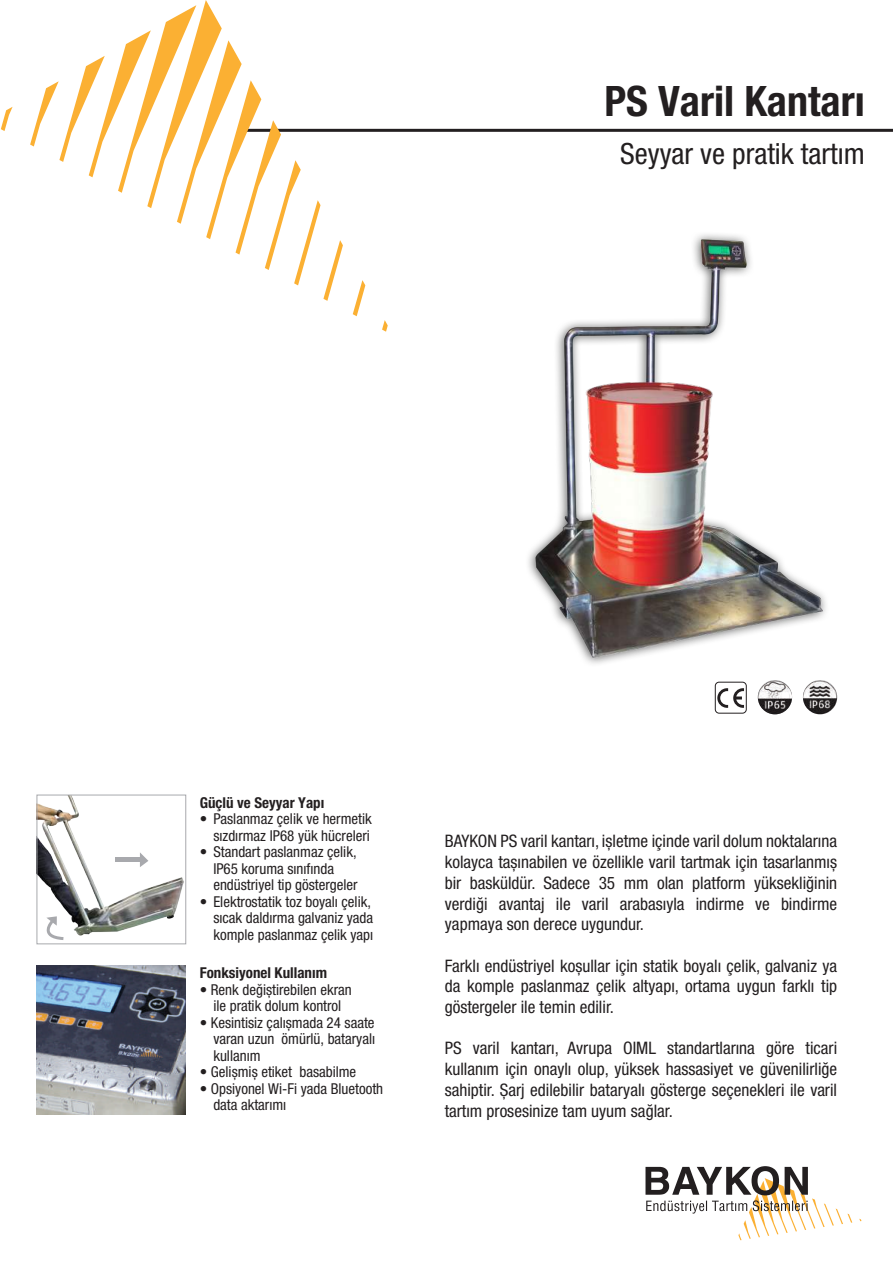
<style>
.page{position:relative;width:893px;height:1263px;background:#fff}
.page>*{position:absolute;margin:0;border:0;box-sizing:border-box;transform-origin:0 0}
.t1{font:700 condensed 42px "Helvetica Neue LT Pro";color:#231f20}
.t2{font:condensed 29.25px "Helvetica Neue LT Pro";color:#231f20}
.t3{font:condensed 17.25px/20.7px "Helvetica Neue LT Pro";color:#231f20;text-align:justify}
.t4{font:condensed 15px/16.5px "Helvetica Neue LT Pro";color:#231f20}
.t5{font:700 condensed 15px "Helvetica Neue LT Pro";color:#231f20}
</style>
<div class="page">
<img style="left:39px;top:797px;width:145px;height:139px">
<img style="left:528px;top:234px;width:310px;height:481px">
<svg style="left:645px;top:1166px;width:207px;height:74px"></svg>
<svg style="left:717px;top:688px;width:27px;height:20px"></svg>
<div style="left:715px;top:682px;width:32px;height:31px;border:1px solid #231f20;border-radius:4px"></div>
<div style="left:37px;top:795px;width:149px;height:149px;border:1px solid #a8a9ad"></div>
<hr style="left:242px;top:129px;width:651px;height:3px;background:#231f20">
<svg style="left:353px;top:280px;width:12px;height:36px"></svg>
<svg style="left:382px;top:320px;width:6px;height:12px"></svg>
<svg style="left:1px;top:107px;width:12px;height:24px"></svg>
<svg style="left:30px;top:0;width:313px;height:301px"></svg>
<img style="left:803px;top:680px;width:34px;height:34px;border-radius:17px">
<img style="left:758px;top:680px;width:34px;height:34px;border-radius:17px">
<img style="left:37px;top:965px;width:149px;height:149px">
<div style="left:115px;top:857px;width:27px;height:5px;background:#a8a9ad"></div>
<svg style="left:140px;top:852px;width:8px;height:15px"></svg>
<svg style="left:38px;top:916px;width:29px;height:26px"></svg>
<h1 class="t1" style="left:604px;top:75px;width:262px">PS Varil Kantarı</h1>
<h2 class="t2" style="left:620px;top:137px;width:246px">Seyyar ve pratik tartım</h2>
<p class="t5" style="left:200px;top:793px;width:126px">Güçlü ve Seyyar Yapı</p>
<p class="t4" style="left:200px;top:811px;width:174px;text-align:right">• Paslanmaz çelik ve hermetik sızdırmaz IP68 yük hücreleri</p>
<p class="t4" style="left:213px;top:844px;width:146px;text-indent:-14px">• Standart paslanmaz çelik,<br>IP65 koruma sınıfında endüstriyel tip göstergeler</p>
<p class="t4" style="left:213px;top:893px;width:161px;text-indent:-14px">• Elektrostatik toz boyalı çelik, sıcak daldırma galvaniz yada komple paslanmaz çelik yapı</p>
<p class="t5" style="left:200px;top:964px;width:129px">Fonksiyonel Kullanım</p>
<p class="t4" style="left:200px;top:981px;width:154px;text-align:center">• Renk değiștirebilen ekran ile pratik dolum kontrol</p>
<p class="t4" style="left:213px;top:1014px;width:163px;text-align:justify;text-indent:-14px">• Kesintisiz çalıșmada 24 saate varan uzun ömürlü, bataryalı kullanım</p>
<p class="t4" style="left:200px;top:1063px;width:158px">• Gelișmiș etiket basabilme</p>
<p class="t4" style="left:213px;top:1080px;width:171px;text-indent:-14px">• Opsiyonel Wi-Fi yada Bluetooth data aktarımı</p>
<p class="t3" style="left:445px;top:831px;width:394px">BAYKON PS varil kantarı, ișletme içinde varil dolum noktalarına kolayca tașınabilen ve özellikle varil tartmak için tasarlanmıș bir basküldür. Sadece 35 mm olan platform yüksekliğinin verdiği avantaj ile varil arabasıyla indirme ve bindirme yapmaya son derece uygundur.</p>
<p class="t3" style="left:445px;top:955px;width:394px">Farklı endüstriyel koșullar için statik boyalı çelik, galvaniz ya da komple paslanmaz çelik altyapı, ortama uygun farklı tip göstergeler ile temin edilir.</p>
<p class="t3" style="left:445px;top:1038px;width:394px">PS varil kantarı, Avrupa OIML standartlarına göre ticari kullanım için onaylı olup, yüksek hassasiyet ve güvenilirliğe sahiptir. Șarj edilebilir bataryalı gösterge seçenekleri ile varil tartım prosesinize tam uyum sağlar.</p>
</div>
